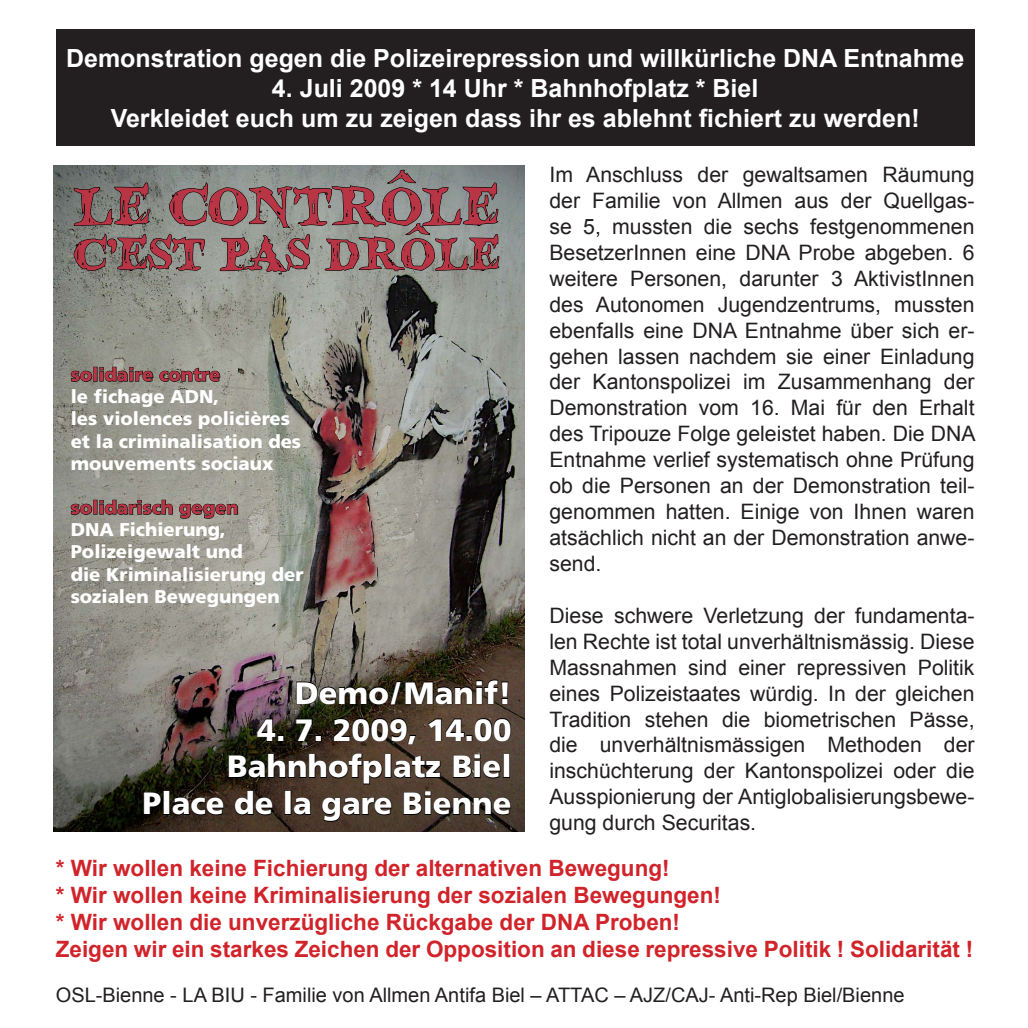
<style>
.page{position:relative;width:1028px;height:1028px;background:#fff}
.page>*{position:absolute;margin:0;border:0;box-sizing:border-box;transform-origin:0 0}
.t1{font:78.25px "Blood Crow";color:#b73544}
.t2{font:66px "Blood Crow";color:#b73544}
.t3{font:900 30.75px/37px "Frutiger LT Std";color:#fff;text-align:right}
.t4{font:700 25px "Arial";color:#fff}
.t5{font:700 22.5px "Arial";color:#d1232a}
.t6{font:21.25px/26px "Arial";color:#231f20;text-align:justify}
.t7{font:20px "Arial";color:#231f20}
.t8{font:900 18.5px/22.2px "Frutiger LT Std";color:#fff}
.s1{color:#b73544}
</style>
<div class="page">
<img style="left:53px;top:165px;width:471px;height:666px">
<svg style="left:73px;top:169px;width:427px;height:113px"></svg>
<svg style="left:296px;top:679px;width:213px;height:26px"></svg>
<svg style="left:256px;top:718px;width:28px;height:23px"></svg>
<svg style="left:295px;top:718px;width:18px;height:24px"></svg>
<div style="left:315px;top:735px;width:7px;height:6px;border:1px solid #000"></div>
<svg style="left:333px;top:717px;width:84px;height:28px"></svg>
<svg style="left:427px;top:717px;width:84px;height:25px"></svg>
<svg style="left:143px;top:791px;width:19px;height:24px"></svg>
<div style="left:163px;top:790px;width:7px;height:25px;border:1px solid #000"></div>
<svg style="left:171px;top:753px;width:340px;height:69px"></svg>
<svg style="left:71px;top:371px;width:21px;height:11px"></svg>
<div style="left:93px;top:367px;width:4px;height:14px;border:1px solid #000"></div>
<svg style="left:100px;top:367px;width:53px;height:15px"></svg>
<svg style="left:159px;top:367px;width:61px;height:15px"></svg>
<svg style="left:71px;top:503px;width:21px;height:12px"></svg>
<div style="left:93px;top:500px;width:4px;height:14px;border:1px solid #000"></div>
<svg style="left:100px;top:499px;width:73px;height:16px"></svg>
<svg style="left:179px;top:503px;width:59px;height:16px"></svg>
<div style="left:56px;top:29px;width:918px;height:117px;background:#231f20"></div>
<p class="t4" style="left:66px;top:41px;width:899px">Demonstration gegen die Polizeirepression und willkürliche DNA Entnahme</p>
<p class="t4" style="left:272px;top:71px;width:488px">4. Juli 2009 * 14 Uhr * Bahnhofplatz * Biel</p>
<p class="t4" style="left:111px;top:101px;width:810px">Verkleidet euch um zu zeigen dass ihr es ablehnt fichiert zu werden!</p>
<p class="t1" style="left:73px;top:151px;width:426px">le contrôle</p>
<p class="t2" style="left:73px;top:207px;width:427px">c’est pas drôle</p>
<p class="t8" style="left:71px;top:363px;width:232px"><span class="s1">solidaire contre<br></span>le fichage ADN,<br>les violences policières et la criminalisation des mouvements sociaux</p>
<p class="t8" style="left:71px;top:496px;width:235px"><span class="s1">solidarisch gegen<br></span>DNA Fichierung,<br>Polizeigewalt und<br>die Kriminalisierung der sozialen Bewegungen</p>
<p class="t3" style="left:295px;top:674px;width:218px">Demo / Manif!</p>
<p class="t3" style="left:143px;top:711px;width:370px">4. 7. 2009, 14.00<br>Bahnhofplatz Biel<br>Place de la gare Bienne</p>
<p class="t6" style="left:549px;top:162px;width:428px">Im Anschluss der gewaltsamen Räumung der Familie von Allmen aus der Quellgas&shy;se 5, mussten die sechs festgenommenen BesetzerInnen eine DNA Probe abgeben. 6 weitere Personen, darunter 3 AktivistInnen des Autonomen Jugendzentrums, mussten ebenfalls eine DNA Entnahme über sich er&shy;gehen lassen nachdem sie einer Einladung der Kantonspolizei im Zusammenhang der Demonstration vom 16. Mai für den Erhalt des Tripouze Folge geleistet haben. Die DNA Entnahme verlief systematisch ohne Prüfung ob die Personen an der Demonstration teil&shy;genommen hatten. Einige von Ihnen waren atsächlich nicht an der Demonstration anwe&shy;send.</p>
<p class="t6" style="left:549px;top:602px;width:426px">Diese schwere Verletzung der fundamenta&shy;len Rechte ist total unverhältnismässig. Diese Massnahmen sind einer repressiven Politik eines Polizeistaates würdig. In der gleichen Tradition stehen die biometrischen Pässe, die unverhältnismässigen Methoden der inschüchterung der Kantonspolizei oder die Ausspionierung der Antiglobalisierungsbewe&shy;gung durch Securitas.</p>
<p class="t5" style="left:56px;top:853px;width:615px">* Wir wollen keine Fichierung der alternativen Bewegung!</p>
<p class="t5" style="left:56px;top:880px;width:666px">* Wir wollen keine Kriminalisierung der sozialen Bewegungen!</p>
<p class="t5" style="left:56px;top:907px;width:626px">* Wir wollen die unverzügliche Rückgabe der DNA Proben!</p>
<p class="t5" style="left:56px;top:934px;width:919px">Zeigen wir ein starkes Zeichen der Opposition an diese repressive Politik ! Solidarität !</p>
<p class="t7" style="left:56px;top:982px;width:850px">OSL-Bienne - LA BIU - Familie von Allmen Antifa Biel – ATTAC – AJZ/CAJ- Anti-Rep Biel/Bienne</p>
</div>
